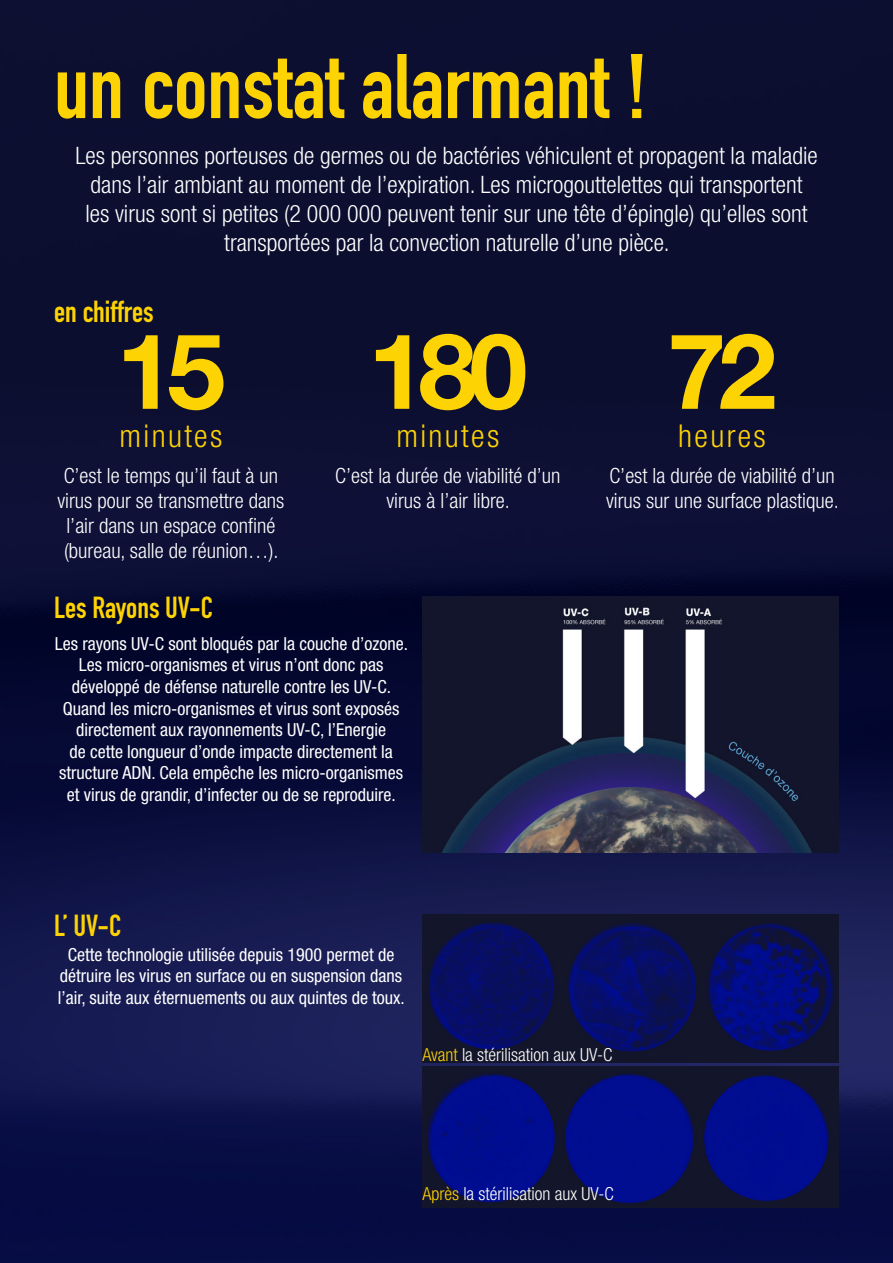
<style>
.page{position:relative;width:893px;height:1263px;background:#fff}
.page>*{position:absolute;margin:0;border:0;box-sizing:border-box;transform-origin:0 0}
.t1{font:700 105px "Helvetica Neue LT Std";letter-spacing:-.075em;color:#fed304}
.t2{font:700 90px "DIN Condensed";color:#fed304}
.t3{font:300 condensed 31.5px "Helvetica Neue LT Std";letter-spacing:.075em;color:#fed304}
.t4{font:700 30px "DIN Condensed";color:#fed304}
.t5{font:300 condensed 24px/28.8px "Helvetica Neue LT Std";color:#fff;text-align:center}
.t6{font:300 condensed 21px/25.2px "Helvetica Neue LT Std";color:#fff;text-align:center}
.t7{font:condensed 18px/21.6px "Helvetica Neue LT Std";color:#fff;text-align:center}
.t8{font:300 condensed 18px "Helvetica Neue LT Std";color:#fff}
.s1{color:#fed304}
</style>
<div class="page">
<img style="left:0;top:0;width:893px;height:1263px">
<img style="left:422px;top:597px;width:417px;height:255px">
<img style="left:422px;top:914px;width:417px;height:148px">
<img style="left:422px;top:1066px;width:417px;height:141px">
<h2 class="t2" style="left:54px;top:26px;width:595px">un constat alarmant !</h2>
<p class="t5" style="left:75px;top:141px;width:744px">Les personnes porteuses de germes ou de bactéries véhiculent et propagent la maladie dans l’air ambiant au moment de l’expiration. Les microgouttelettes qui transportent<br>les virus sont si petites (2 000 000 peuvent tenir sur une tête d’épingle) qu’elles sont transportées par la convection naturelle d’une pièce.</p>
<h3 class="t4" style="left:54px;top:291px;width:101px">en chiffres</h3>
<h1 class="t1" style="left:116px;top:306px;width:110px">15</h1>
<h3 class="t3" style="left:120px;top:417px;width:104px">minutes</h3>
<p class="t6" style="left:57px;top:463px;width:229px">C’est le temps qu’il faut à un virus pour se transmettre dans l’air dans un espace confiné (bureau, salle de réunion…).</p>
<h3 class="t4" style="left:54px;top:588px;width:160px">Les Rayons UV-C</h3>
<h1 class="t1" style="left:368px;top:306px;width:161px">180</h1>
<h3 class="t3" style="left:396px;top:417px;width:104px">minutes</h3>
<h1 class="t1" style="left:668px;top:306px;width:110px">72</h1>
<h3 class="t3" style="left:678px;top:417px;width:89px">heures</h3>
<p class="t6" style="left:335px;top:463px;width:227px">C’est la durée de viabilité d’un virus à l’air libre.</p>
<p class="t6" style="left:606px;top:463px;width:234px;text-align:left">C’est la durée de viabilité d’un virus sur une surface plastique.</p>
<p class="t7" style="left:55px;top:632px;width:355px">Les rayons UV-C sont bloqués par la couche d’ozone.<br>Les micro-organismes et virus n’ont donc pas développé de défense naturelle contre les UV-C.<br>Quand les micro-organismes et virus sont exposés directement aux rayonnements UV-C, l’Energie<br>de cette longueur d’onde impacte directement la structure ADN. Cela empêche les micro-organismes et virus de grandir, d’infecter ou de se reproduire.</p>
<h3 class="t4" style="left:54px;top:905px;width:69px">L’ UV-C</h3>
<p class="t7" style="left:58px;top:943px;width:348px">Cette technologie utilisée depuis 1900 permet de détruire les virus en surface ou en suspension dans l’air, suite aux éternuements ou aux quintes de toux.</p>
<p class="t8" style="left:422px;top:1045px;width:192px"><span class="s1">Avant</span> la stérilisation aux UV-C</p>
<p class="t8" style="left:422px;top:1184px;width:193px"><span class="s1">Après</span> la stérilisation aux UV-C</p>
</div>
